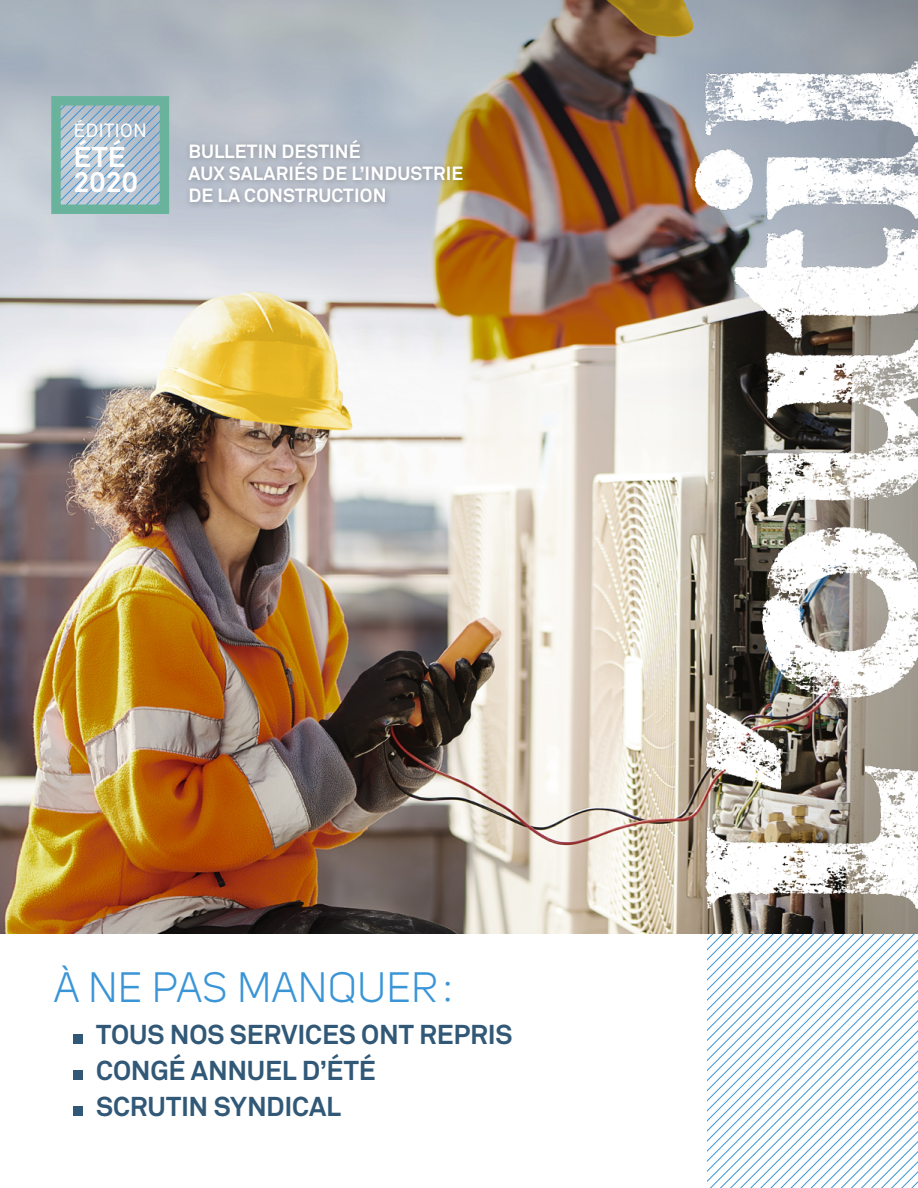
<style>
.page{position:relative;width:918px;height:1188px;background:#fff}
.page>*{position:absolute;margin:0;border:0;box-sizing:border-box;transform-origin:0 0}
.Titre_-_P_Blue{font:42px "Uni Sans";letter-spacing:.02em;color:#3a95d7}
.t1{font:700 28.35px/25.2px "Akkurat Pro";color:#fff}
.Texte_Intro_-_PMS_30{font:700 27px/36px "Akkurat Pro";letter-spacing:-.01em;color:#315877}
.Couverture_-_Bulleti{font:700 18.9px "Akkurat Pro";letter-spacing:.01em;color:#fff}
.t2{font:18.9px "Akkurat Pro";letter-spacing:.01em;color:#fff}
</style>
<div class="page">
<svg style="left:708px;top:933px;width:210px;height:255px"></svg>
<img style="left:0;top:372px;width:665px;height:561px">
<img style="left:0;top:0;width:665px;height:372px">
<svg style="left:665px;top:0;width:253px;height:933px;background:#a9a49c"></svg>
<img style="left:676px;top:39px;width:242px;height:885px">
<svg style="left:61px;top:106px;width:98px;height:98px;background:#a9bdd0"></svg>
<div style="left:51px;top:96px;width:118px;height:118px;border:9px solid #69b39c"></div>
<div style="left:183px;top:135px;width:287px;height:75px;background:#000;opacity:.25"></div>
<div style="left:73px;top:1035px;width:10px;height:9px;background:#315877"></div>
<div style="left:73px;top:1071px;width:10px;height:9px;background:#315877"></div>
<div style="left:73px;top:1107px;width:10px;height:9px;background:#315877"></div>
<p class="t2" style="left:74px;top:119px;width:75px">ÉDITION</p>
<p class="t1" style="left:73px;top:144px;width:66px">ÉTÉ<br>2020</p>
<p class="Couverture_-_Bulleti" style="left:188px;top:140px;width:174px">BULLETIN DESTINÉ</p>
<p class="Couverture_-_Bulleti" style="left:188px;top:162px;width:277px">AUX SALARIÉS DE L’INDUSTRIE</p>
<p class="Couverture_-_Bulleti" style="left:188px;top:184px;width:200px">DE LA CONSTRUCTION</p>
<p class="Titre_-_P_Blue" style="left:54px;top:964px;width:400px">À NE PAS MANQUER:</p>
<p class="Texte_Intro_-_PMS_30" style="left:96px;top:1017px;width:418px">TOUS NOS SERVICES ONT REPRIS<br>CONGÉ ANNUEL D’ÉTÉ<br>SCRUTIN SYNDICAL</p>
</div>
